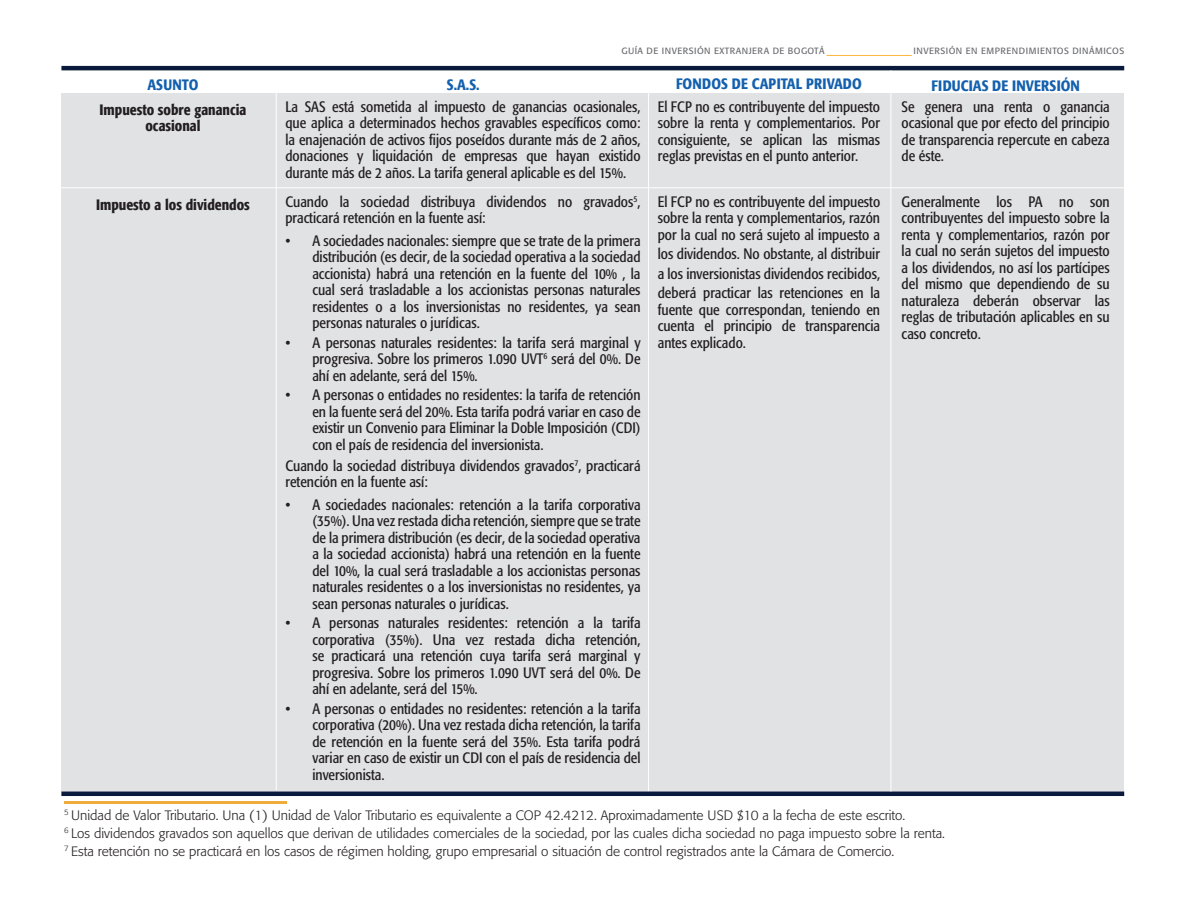
<style>
.page{position:relative;width:1188px;height:918px;background:#fff}
.page>*{position:absolute;margin:0;border:0;box-sizing:border-box;transform-origin:0 0}
.t1{font:condensed 15px/16.5px "Formata";color:#231f20;text-align:justify}
.t2{font:500 condensed 15px "Formata";letter-spacing:.01em;color:#1360ae}
.t3{font:500 condensed 15px/16.5px "Formata";color:#231f20;text-align:center}
.t4{font:300 13.5px/18px "Formata";color:#231f20}
.t5{font:9px "Formata";letter-spacing:.05em;color:#6c6d70}
</style>
<div class="page">
<hr style="left:827px;top:55px;width:85px;height:1px;background:#fcb53d">
<div style="left:61px;top:93px;width:1063px;height:703px;background:#e1e2e4"></div>
<hr style="left:61px;top:66px;width:1063px;height:4px;background:#0a1a3d">
<hr style="left:47px;top:187px;width:1091px;height:1px;background:#fff">
<hr style="left:648px;top:75px;width:1px;height:717px;background:#fff">
<hr style="left:61px;top:792px;width:1063px;height:4px;background:#0a1a3d">
<hr style="left:276px;top:76px;width:1px;height:714px;background:#fff">
<hr style="left:891px;top:70px;width:1px;height:722px;background:#fff">
<hr style="left:64px;top:802px;width:223px;height:2px;background:#efac3b">
<p class="t5" style="left:621px;top:45px;width:205px">GUÍA DE INVERSIÓN EXTRANJERA DE BOGOTÁ</p>
<p class="t5" style="left:913px;top:45px;width:212px">INVERSIÓN EN EMPRENDIMIENTOS DINÁMICOS</p>
<p class="t2" style="left:447px;top:76px;width:34px">S.A.S.</p>
<p class="t2" style="left:931px;top:76px;width:150px">FIDUCIAS DE INVERSIÓN</p>
<p class="t1" style="left:658px;top:98px;width:224px">El FCP no es contribuyente del impuesto sobre la renta y complementarios. Por consiguiente, se aplican las mismas reglas previstas en el punto anterior.</p>
<p class="t1" style="left:902px;top:98px;width:210px">Se genera una renta o ganancia ocasional que por efecto del principio de transparencia repercute en cabeza de éste.</p>
<p class="t2" style="left:147px;top:76px;width:53px">ASUNTO</p>
<p class="t2" style="left:676px;top:75px;width:187px">FONDOS DE CAPITAL PRIVADO</p>
<p class="t3" style="left:100px;top:101px;width:148px">Impuesto sobre ganancia ocasional</p>
<p class="t1" style="left:285px;top:98px;width:357px">La SAS está sometida al impuesto de ganancias ocasionales, que aplica a determinados hechos gravables específicos como: la enajenación de activos fijos poseídos durante más de 2 años, donaciones y liquidación de empresas que hayan existido durante más de 2 años. La tarifa general aplicable es del 15%.</p>
<p class="t3" style="left:96px;top:196px;width:155px">Impuesto a los dividendos</p>
<p class="t1" style="left:285px;top:193px;width:357px">Cuando la sociedad distribuya dividendos no gravados<sup>5</sup>, practicará retención en la fuente así:</p>
<p class="t1" style="left:312px;top:232px;width:330px;text-indent:-27px">• A sociedades nacionales: siempre que se trate de la primera distribución (es decir, de la sociedad operativa a la sociedad accionista) habrá una retención en la fuente del 10% , la cual será trasladable a los accionistas personas naturales residentes o a los inversionistas no residentes, ya sean personas naturales o jurídicas.</p>
<p class="t1" style="left:312px;top:334px;width:330px;text-indent:-27px">• A personas naturales residentes: la tarifa será marginal y progresiva. Sobre los primeros 1.090 UVT<sup>6</sup> será del 0%. De ahí en adelante, será del 15%.</p>
<p class="t1" style="left:312px;top:387px;width:330px;text-indent:-27px">• A personas o entidades no residentes: la tarifa de retención en la fuente será del 20%. Esta tarifa podrá variar en caso de existir un Convenio para Eliminar la Doble Imposición (CDI) con el país de residencia del inversionista.</p>
<p class="t1" style="left:285px;top:457px;width:357px">Cuando la sociedad distribuya dividendos gravados<sup>7</sup>, practicará retención en la fuente así:</p>
<p class="t1" style="left:312px;top:496px;width:330px;text-indent:-27px">• A sociedades nacionales: retención a la tarifa corporativa (35%). Una vez restada dicha retención, siempre que se trate de la primera distribución (es decir, de la sociedad operativa a la sociedad accionista) habrá una retención en la fuente del 10%, la cual será trasladable a los accionistas personas naturales residentes o a los inversionistas no residentes, ya sean personas naturales o jurídicas.</p>
<p class="t1" style="left:312px;top:615px;width:330px;text-indent:-27px">• A personas naturales residentes: retención a la tarifa corporativa (35%). Una vez restada dicha retención, se practicará una retención cuya tarifa será marginal y progresiva. Sobre los primeros 1.090 UVT será del 0%. De ahí en adelante, será del 15%.</p>
<p class="t1" style="left:312px;top:700px;width:330px;text-indent:-27px">• A personas o entidades no residentes: retención a la tarifa corporativa (20%). Una vez restada dicha retención, la tarifa de retención en la fuente será del 35%. Esta tarifa podrá variar en caso de existir un CDI con el país de residencia del inversionista.</p>
<p class="t1" style="left:658px;top:193px;width:224px">El FCP no es contribuyente del impuesto sobre la renta y complementarios, razón por la cual no será sujeto al impuesto a</p>
<p class="t1" style="left:658px;top:244px;width:224px;line-height:19.5px">los dividendos. No obstante, al distribuir a los inversionistas dividendos recibidos, deberá practicar las retenciones en la</p>
<p class="t1" style="left:658px;top:301px;width:224px">fuente que correspondan, teniendo en cuenta el principio de transparencia antes explicado.</p>
<p class="t1" style="left:902px;top:193px;width:210px">Generalmente los PA no son contribuyentes del impuesto sobre la renta y complementarios, razón por la cual no serán sujetos del impuesto a los dividendos, no así los partícipes del mismo que dependiendo de su naturaleza deberán observar las reglas de tributación aplicables en su caso concreto.</p>
<p class="t4" style="left:64px;top:806px;width:882px"><sup>5</sup> Unidad de Valor Tributario. Una (1) Unidad de Valor Tributario es equivalente a COP 42.4212. Aproximadamente USD $10 a la fecha de este escrito.<br><sup>6</sup> Los dividendos gravados son aquellos que derivan de utilidades comerciales de la sociedad, por las cuales dicha sociedad no paga impuesto sobre la renta.<br><sup>7</sup> Esta retención no se practicará en los casos de régimen holding, grupo empresarial o situación de control registrados ante la Cámara de Comercio.</p>
</div>
